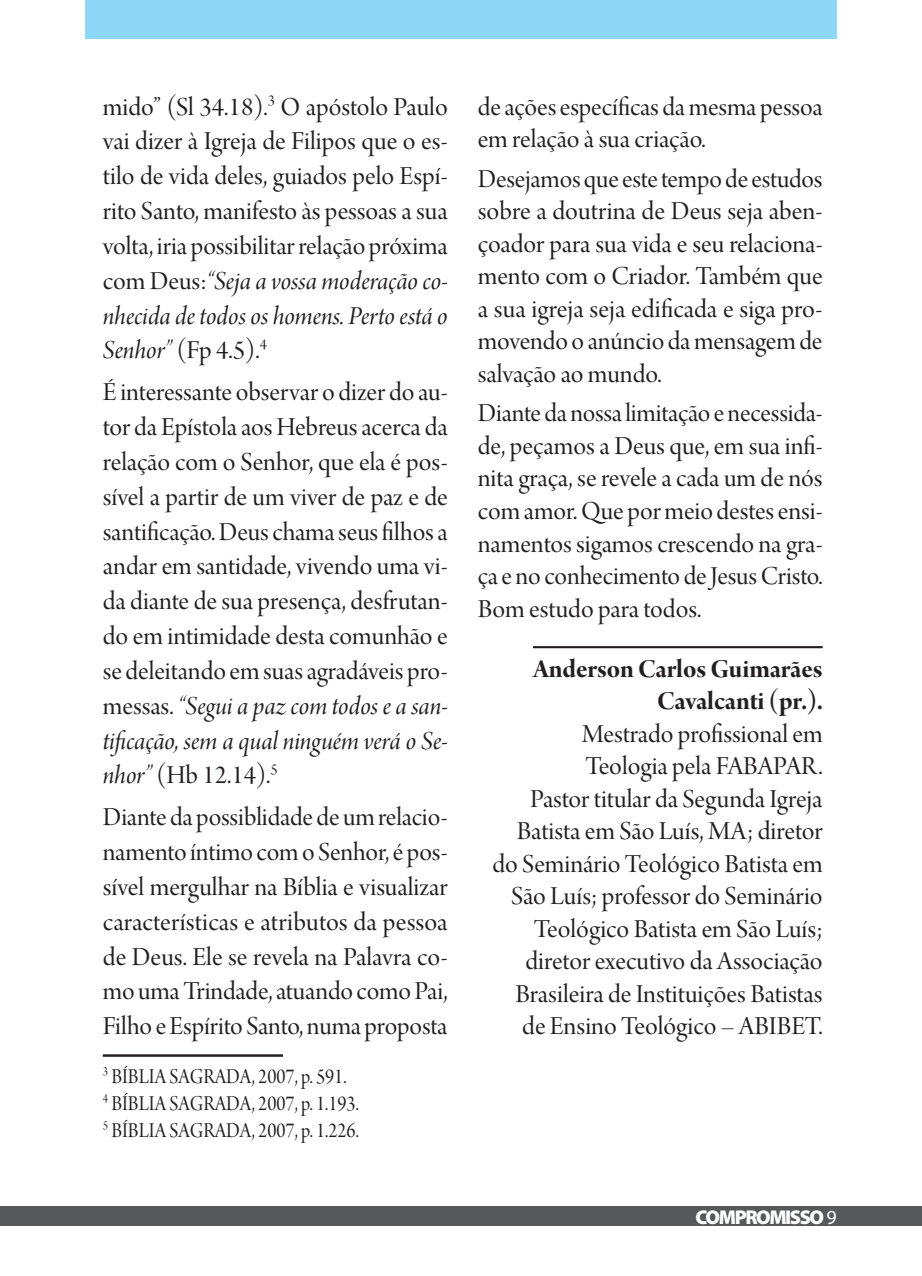
<style>
.page{position:relative;width:922px;height:1276px;background:#fff}
.page>*{position:absolute;margin:0;border:0;box-sizing:border-box;transform-origin:0 0}
.texto{font:27.5px/34.8px "Arno Pro Display";letter-spacing:-.005em;color:#231f20;text-align:justify}
.autor_descricao{font:27.5px/32.5px "Arno Pro Display";color:#231f20}
.autor{font:27.5px/32.5px "Arno Pro Bold Display";letter-spacing:-.005em;color:#231f20;text-align:right}
.nota_de_rodape{font:22.5px "Arno Pro Display";color:#231f20;scale:.9 1}
.t1{font:900 20px "Myriad Pro";letter-spacing:-.07em;color:#fff}
.s1{font-family:"Arno Pro Italic Display"}
.s2{font-weight:400}
</style>
<div class="page">
<div style="left:85px;top:0;width:751px;height:39px;background:#8dd7f7"></div>
<hr style="left:103px;top:1054px;width:180px;height:2px;background:#231f20">
<hr style="left:533px;top:646px;width:289px;height:2px;background:#231f20">
<div style="left:0;top:1206px;width:921px;height:20px;background:#57585a"></div>
<p class="texto" style="left:103px;top:91px;width:346px">mido” (Sl 34.18).<sup>3</sup> O apóstolo Paulo vai dizer à Igreja de Filipos que o es&shy;tilo de vida deles, guiados pelo Espí&shy;rito Santo, manifesto às pessoas a sua volta, iria possibilitar relação próxima com Deus:<span class="s1">“Seja a vossa moderação co&shy;nhecida de todos os homens. Perto está o Senhor”</span> (Fp 4.5).<sup>4</sup></p>
<p class="texto" style="left:103px;top:376px;width:346px">É interessante observar o dizer do au&shy;tor da Epístola aos Hebreus acerca da relação com o Senhor, que ela é pos&shy;sível a partir de um viver de paz e de santificação. Deus chama seus filhos a andar em santidade, vivendo uma vi&shy;da diante de sua presença, desfrutan&shy;do em intimidade desta comunhão e se deleitando em suas agradáveis pro&shy;messas. <span class="s1">“Segui a paz com todos e a san&shy;tificação, sem a qual ninguém verá o Se&shy;nhor”</span> (Hb 12.14).<sup>5</sup></p>
<p class="texto" style="left:103px;top:801px;width:346px">Diante da possiblidade de um relacio&shy;namento íntimo com o Senhor, é pos&shy;sível mergulhar na Bíblia e visualizar características e atributos da pessoa de Deus. Ele se revela na Palavra co&shy;mo uma Trindade, atuando como Pai, Filho e Espírito Santo, numa proposta</p>
<p class="nota_de_rodape" style="left:103px;top:1063px;width:272px"><sup>3</sup> BÍBLIA SAGRADA, 2007, p. 591.</p>
<p class="nota_de_rodape" style="left:103px;top:1090px;width:286px"><sup>4</sup> BÍBLIA SAGRADA, 2007, p. 1.193.</p>
<p class="nota_de_rodape" style="left:103px;top:1117px;width:286px"><sup>5</sup> BÍBLIA SAGRADA, 2007, p. 1.226.</p>
<p class="texto" style="left:477px;top:92px;width:346px;line-height:32.5px">de ações específicas da mesma pessoa em relação à sua criação.</p>
<p class="texto" style="left:477px;top:164px;width:346px;line-height:32.5px">Desejamos que este tempo de estudos sobre a doutrina de Deus seja aben&shy;çoador para sua vida e seu relaciona&shy;mento com o Criador. Também que a sua igreja seja edificada e siga pro&shy;movendo o anúncio da mensagem de salvação ao mundo.</p>
<p class="texto" style="left:477px;top:399px;width:346px;line-height:32.5px">Diante da nossa limitação e necessida&shy;de, peçamos a Deus que, em sua infi&shy;nita graça, se revele a cada um de nós com amor. Que por meio destes ensi&shy;namentos sigamos crescendo na gra&shy;ça e no conhecimento de Jesus Cristo.<br>Bom estudo para todos.</p>
<p class="autor" style="left:533px;top:654px;width:291px">Anderson Carlos Guimarães<br>Cavalcanti (pr.).</p>
<p class="autor_descricao" style="left:581px;top:719px;width:242px">Mestrado profissional em<br>Teologia pela FABAPAR.</p>
<p class="autor_descricao" style="left:492px;top:784px;width:332px;text-align:right">Pastor titular da Segunda Igreja<br>Batista em São Luís, MA; diretor do Seminário Teológico Batista em<br>São Luís; professor do Seminário<br>Teológico Batista em São Luís; diretor executivo da Associação<br>Brasileira de Instituições Batistas de Ensino Teológico – ABIBET.</p>
<p class="t1" style="left:695px;top:1203px;width:143px">COMPROMISSO <span class="s2">9</span></p>
</div>
